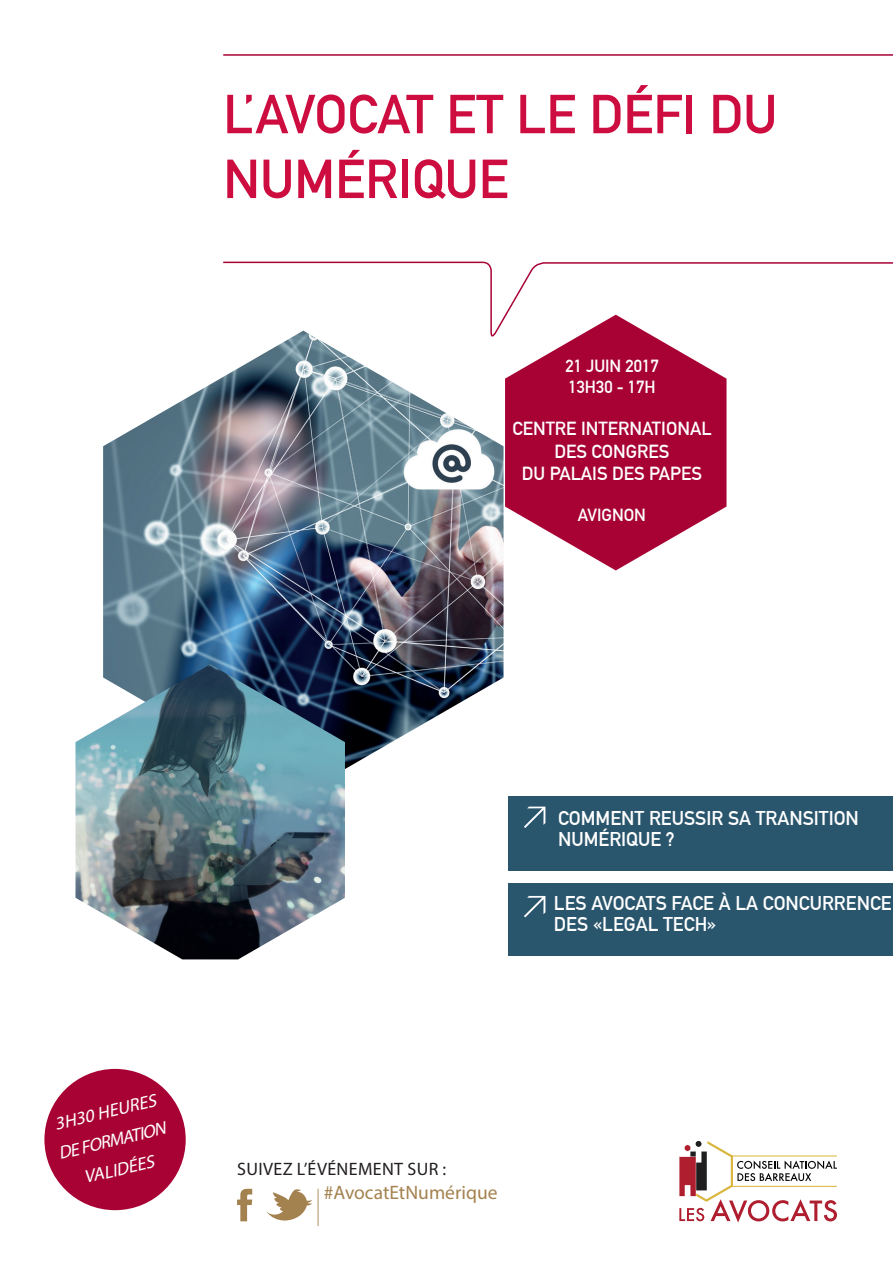
<style>
.page{position:relative;width:893px;height:1263px;background:#fff}
.page>*{position:absolute;margin:0;border:0;box-sizing:border-box;transform-origin:0 0}
.t1{font:700 54px/64.8px "DIN Alternate";color:#cd0d40}
.t2{font:700 19.5px/21px "DIN Alternate";color:#fff}
.t3{font:19.5px "Myriad Pro";color:#a4824f}
.t4{font:700 18.6px "DIN Alternate";color:#fff}
.t5{font:italic 18.15px "Myriad Pro";color:#fff}
.t6{font:18px "Myriad Pro";letter-spacing:.02em;color:#231f20}
.t7{font:700 17.25px "DIN Alternate";color:#fff}
</style>
<div class="page">
<svg style="left:223px;top:261px;width:670px;height:70px"></svg>
<hr style="left:223px;top:54px;width:670px;height:2px;background:#a80235">
<svg style="left:679px;top:1141px;width:158px;height:81px"></svg>
<div style="left:508px;top:796px;width:385px;height:75px;background:#2a566d"></div>
<svg style="left:524px;top:806px;width:21px;height:22px"></svg>
<div style="left:508px;top:883px;width:385px;height:73px;background:#2a566d"></div>
<svg style="left:524px;top:896px;width:21px;height:21px"></svg>
<svg style="left:505px;top:315px;width:221px;height:255px;fill:#a80235"></svg>
<div style="left:44px;top:1069px;width:142px;height:141px;background:#a80235;border-radius:50%"></div>
<svg style="left:266px;top:1189px;width:46px;height:31px"></svg>
<svg style="left:237px;top:1189px;width:15px;height:32px"></svg>
<hr style="left:317px;top:1189px;width:2px;height:37px;background:#b89c72">
<img style="left:103px;top:331px;width:400px;height:438px">
<img style="left:75px;top:664px;width:270px;height:295px">
<p class="t1" style="left:223px;top:78px;width:555px">L’AVOCAT ET LE DÉFI DU<br>NUMÉRIQUE</p>
<p class="t7" style="left:565px;top:353px;width:95px">21 JUIN 2017</p>
<p class="t7" style="left:568px;top:373px;width:89px">13H30 - 17H</p>
<p class="t4" style="left:512px;top:415px;width:201px">CENTRE INTERNATIONAL</p>
<p class="t4" style="left:555px;top:437px;width:116px">DES CONGRES</p>
<p class="t4" style="left:522px;top:459px;width:182px">DU PALAIS DES PAPES</p>
<p class="t7" style="left:578px;top:502px;width:70px">AVIGNON</p>
<p class="t5" style="left:52px;top:1114px;width:105px;rotate:-14deg">3H30 HEURES</p>
<p class="t5" style="left:56px;top:1143px;width:111px;rotate:-14deg">DE FORMATION</p>
<p class="t5" style="left:81px;top:1167px;width:73px;rotate:-14deg">VALIDÉES</p>
<p class="t2" style="left:558px;top:806px;width:302px">COMMENT REUSSIR SA TRANSITION</p>
<p class="t2" style="left:558px;top:827px;width:118px">NUMÉRIQUE ?</p>
<p class="t2" style="left:554px;top:891px;width:339px">LES AVOCATS FACE À LA CONCURRENCE<br>DES «LEGAL TECH»</p>
<p class="t6" style="left:237px;top:1157px;width:210px">SUIVEZ L’ÉVÉNEMENT SUR :</p>
<p class="t3" style="left:324px;top:1180px;width:175px">#AvocatEtNumérique</p>
</div>
